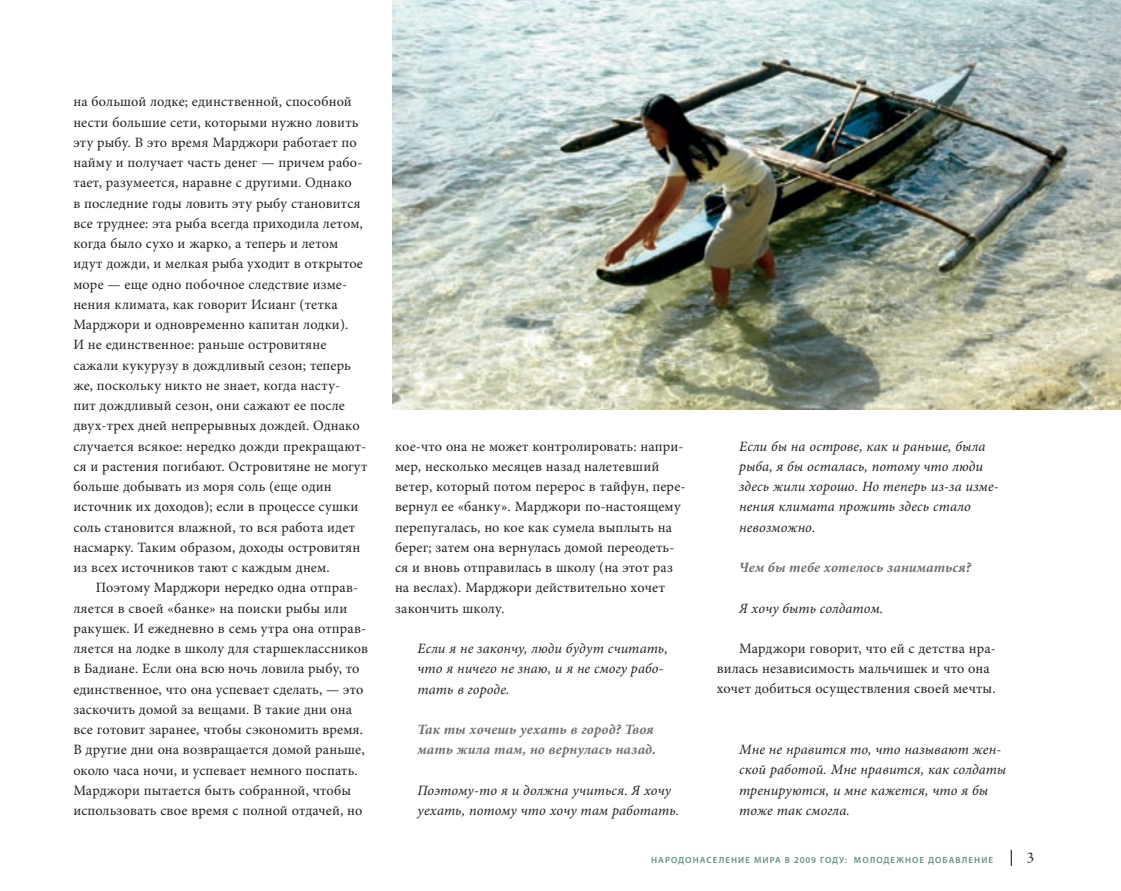
<style>
.page{position:relative;width:1121px;height:891px;background:#fff}
.page>*{position:absolute;margin:0;border:0;box-sizing:border-box;transform-origin:0 0}
.t1{font:15px "Garamond Premr Pro";color:#231f20}
.t2{font:14.25px/20.2px "Minion Pro";letter-spacing:.01em;color:#231f20}
.t3{font:italic 14.25px/20.2px "Minion Pro";letter-spacing:.01em;color:#231f20}
.t4{font:italic 700 14.25px/20.2px "Minion Pro";letter-spacing:.01em;color:#6d6f71}
.t5{font:600 9px "Myriad Pro";letter-spacing:.12em;color:#639181}
</style>
<div class="page">
<svg style="left:1010px;top:850px;width:1px;height:16px"></svg>
<img style="left:393px;top:0;width:727px;height:410px">
<p class="t2" style="left:73px;top:92px;width:296px">на большой лодке; единственной, способной нести большие сети, которыми нужно ловить эту рыбу. В это время Марджори работает по найму и получает часть денег — причем рабо&shy;тает, разумеется, наравне с другими. Однако<br>в последние годы ловить эту рыбу становится все труднее: эта рыба всегда приходила летом, когда было сухо и жарко, а теперь и летом идут дожди, и мелкая рыба уходит в открытое море — еще одно побочное следствие изме&shy;нения климата, как говорит Исианг (тетка Марджори и одновременно капитан лодки).<br>И не единственное: раньше островитяне сажали кукурузу в дождливый сезон; теперь же, поскольку никто не знает, когда насту-<br>пит дождливый сезон, они сажают ее после двух-трех дней непрерывных дождей. Однако случается всякое: нередко дожди прекращают&shy;ся и растения погибают. Островитяне не могут больше добывать из моря соль (еще один источник их доходов); если в процессе сушки соль становится влажной, то вся работа идет насмарку. Таким образом, доходы островитян из всех источников тают с каждым днем.</p>
<p class="t2" style="left:73px;top:578px;width:296px;text-indent:23px">Поэтому Марджори нередко одна отправ&shy;ляется в своей «банке» на поиски рыбы или ракушек. И ежедневно в семь утра она отправ&shy;ляется на лодке в школу для старшеклассников в Бадиане. Если она всю ночь ловила рыбу, то единственное, что она успевает сделать, — это заскочить домой за вещами. В такие дни она все готовит заранее, чтобы сэкономить время.<br>В другие дни она возвращается домой раньше, около часа ночи, и успевает немного поспать.<br>Марджори пытается быть собранной, чтобы использовать свое время с полной отдачей, но</p>
<p class="t2" style="left:395px;top:436px;width:292px">кое-что она не может контролировать: напри&shy;мер, несколько месяцев назад налетевший ветер, который потом перерос в тайфун, пере&shy;вернул ее «банку». Марджори по-настоящему перепугалась, но кое как сумела выплыть на берег; затем она вернулась домой переодеть&shy;ся и вновь отправилась в школу (на этот раз на веслах). Марджори действительно хочет закончить школу.</p>
<p class="t3" style="left:417px;top:638px;width:252px">Если я не закончу, люди будут считать, что я ничего не знаю, и я не смогу рабо&shy;тать в городе.</p>
<p class="t4" style="left:417px;top:719px;width:240px">Так ты хочешь уехать в город? Твоя мать жила там, но вернулась назад.</p>
<p class="t3" style="left:417px;top:780px;width:263px">Поэтому-то я и должна учиться. Я хочу уехать, потому что хочу там работать.</p>
<p class="t3" style="left:739px;top:436px;width:261px">Если бы на острове, как и раньше, была рыба, я бы осталась, потому что люди здесь жили хорошо. Но теперь из-за изме&shy;нения климата прожить здесь стало невозможно.</p>
<p class="t4" style="left:739px;top:557px;width:233px">Чем бы тебе хотелось заниматься?</p>
<p class="t3" style="left:739px;top:598px;width:145px">Я хочу быть солдатом.</p>
<p class="t2" style="left:716px;top:638px;width:281px;text-indent:23px">Марджори говорит, что ей с детства нра&shy;вилась независимость мальчишек и что она хочет добиться осуществления своей мечты.</p>
<p class="t3" style="left:739px;top:740px;width:268px">Мне не нравится то, что называют жен&shy;ской работой. Мне нравится, как солдаты тренируются, и мне кажется, что я бы тоже так смогла.</p>
<p class="t5" style="left:651px;top:854px;width:344px">НАРОДОНАСЕЛЕНИЕ МИРА В 2009 ГОДУ: МОЛОДЕЖНОЕ ДОБАВЛЕНИЕ</p>
<p class="t1" style="left:1026px;top:848px;width:9px">3</p>
</div>
